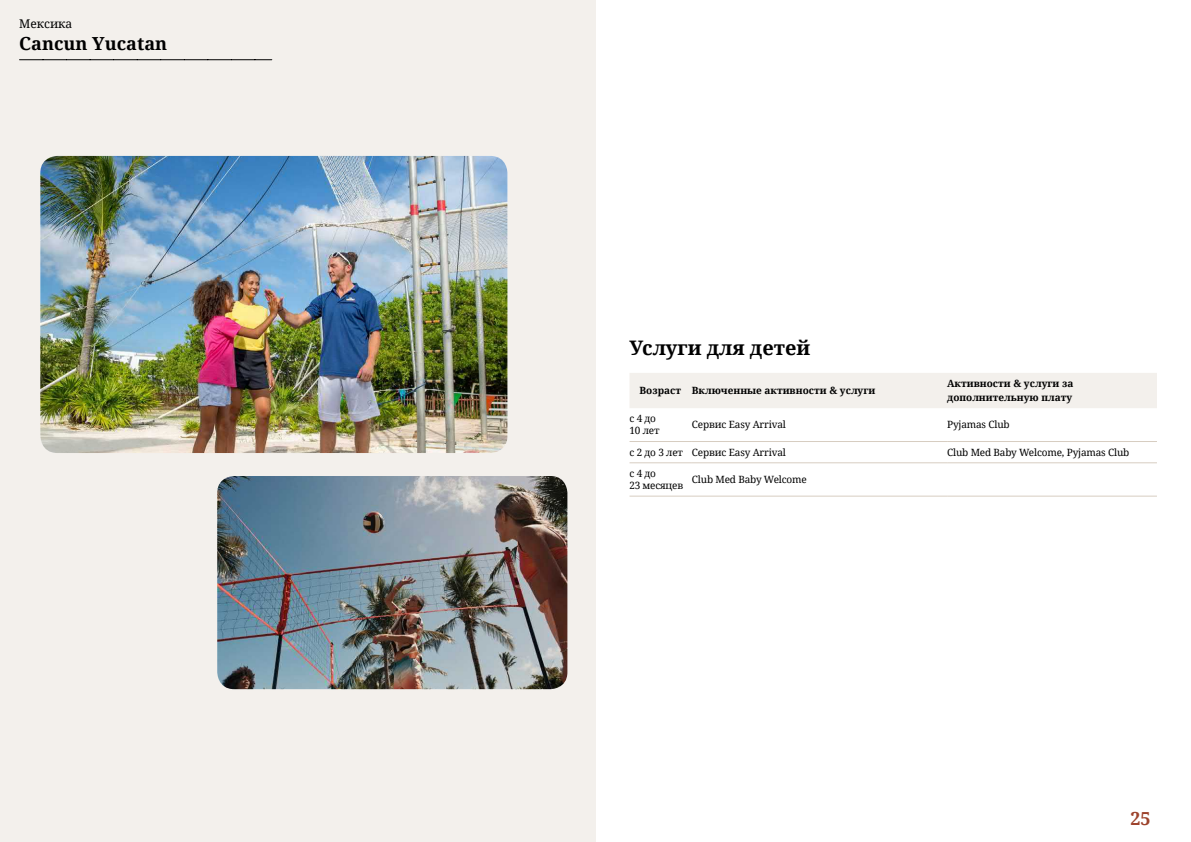
<style>
.page{position:relative;width:1191px;height:842px;background:#fff}
.page>*{position:absolute;margin:0;border:0;box-sizing:border-box;transform-origin:0 0}
.t1{font:700 20px "Noto Serif";color:#000}
.t2{font:700 18px "Noto Serif";color:#000}
.t3{font:700 18px "Noto Serif";color:#9d432c}
.t4{font:12px "Noto Serif";color:#000}
.t5{font:10px/12px "Noto Serif";letter-spacing:-.015em;color:#000}
.t6{font:700 10px/14px "Noto Serif";color:#000}
</style>
<div class="page">
<div style="left:0;top:0;width:595px;height:842px;background:#f3f0ec"></div>
<img style="left:40px;top:156px;width:467px;height:297px">
<img style="left:217px;top:476px;width:350px;height:213px">
<svg style="left:20px;top:59px;width:252px;height:1px"></svg>
<div style="left:630px;top:373px;width:527px;height:35px;background:#f3f0ec"></div>
<hr style="left:629px;top:441px;width:63px;height:1px;background:#d7cdc1">
<hr style="left:692px;top:441px;width:255px;height:1px;background:#d7cdc1">
<hr style="left:947px;top:441px;width:210px;height:1px;background:#d7cdc1">
<hr style="left:629px;top:462px;width:63px;height:1px;background:#d7cdc1">
<hr style="left:692px;top:462px;width:255px;height:1px;background:#d7cdc1">
<hr style="left:947px;top:462px;width:210px;height:1px;background:#d7cdc1">
<hr style="left:629px;top:496px;width:63px;height:1px;background:#d7cdc1">
<hr style="left:692px;top:496px;width:255px;height:1px;background:#d7cdc1">
<hr style="left:947px;top:496px;width:210px;height:1px;background:#d7cdc1">
<p class="t4" style="left:19px;top:16px;width:55px">Мексика</p>
<h2 class="t2" style="left:19px;top:31px;width:149px">Cancun Yucatan</h2>
<h1 class="t1" style="left:629px;top:333px;width:182px">Услуги для детей</h1>
<p class="t6" style="left:639px;top:383px;width:237px">Возраст Включенные активности &amp; услуги</p>
<p class="t6" style="left:947px;top:376px;width:128px">Активности &amp; услуги за дополнительную плату</p>
<p class="t5" style="left:629px;top:412px;width:32px">c 4 до<br>10 лет</p>
<p class="t5" style="left:692px;top:418px;width:96px">Сервис Easy Arrival</p>
<p class="t5" style="left:947px;top:418px;width:64px">Pyjamas Club</p>
<p class="t5" style="left:629px;top:446px;width:158px">с 2 до 3 лет Сервис Easy Arrival</p>
<p class="t5" style="left:947px;top:446px;width:184px">Club Med Baby Welcome, Pyjamas Club</p>
<p class="t5" style="left:629px;top:467px;width:55px">с 4 до<br>23 месяцев</p>
<p class="t5" style="left:692px;top:473px;width:116px">Club Med Baby Welcome</p>
<h2 class="t3" style="left:1130px;top:806px;width:22px">25</h2>
</div>
